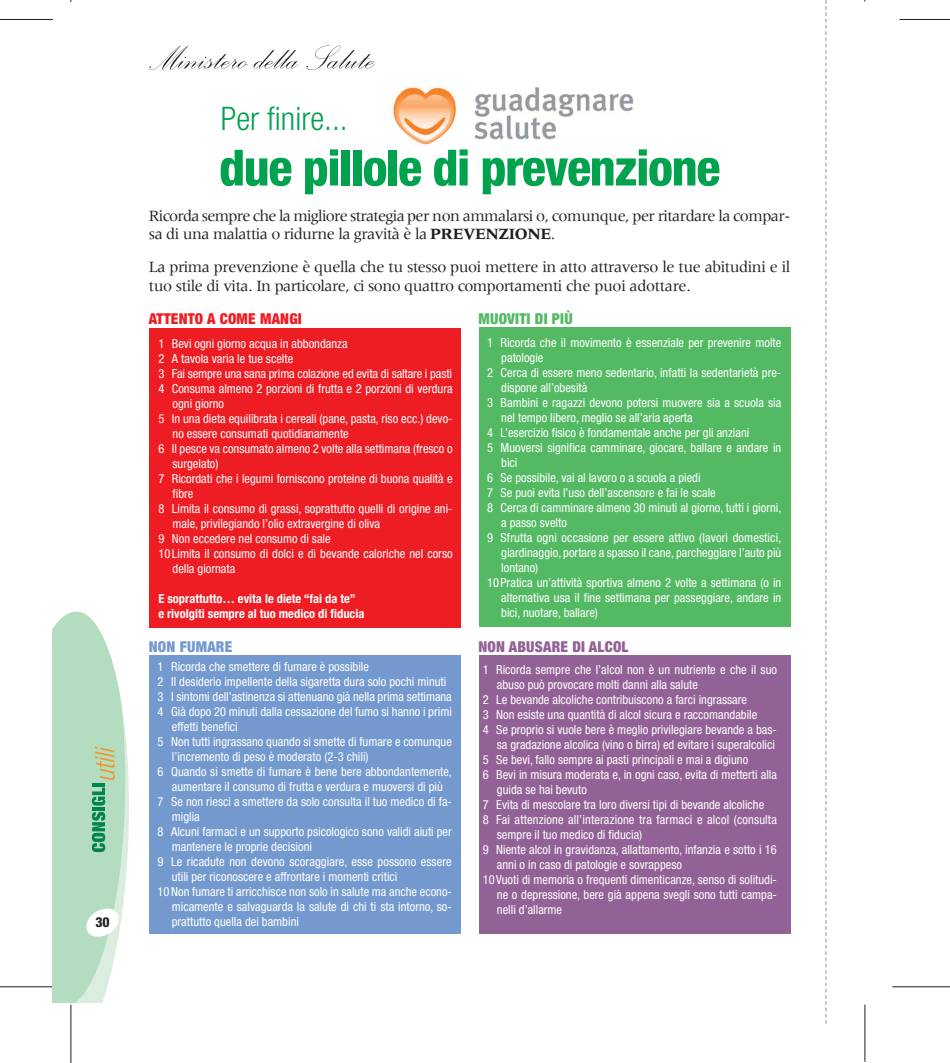
<style>
.page{position:relative;width:950px;height:1063px;background:#fff}
.page>*{position:absolute;margin:0;border:0;box-sizing:border-box;transform-origin:0 0}
.t1{font:800 condensed 50px "Helvetica Neue";letter-spacing:-.025em;color:#00a24e}
.t2{font:300 condensed 32.5px "Helvetica Neue";color:#00a24e}
.t3{font:16.25px/18.2px "Meridien";letter-spacing:-.035em;color:#231f20}
.t4{font:900 condensed 15px "Helvetica Neue";letter-spacing:.015em;color:#ee1d23}
.t5{font:900 condensed 15px "Helvetica Neue";letter-spacing:.015em;color:#926195}
.t6{font:900 condensed 15px "Helvetica Neue";letter-spacing:.015em;color:#53ba63}
.t7{font:900 condensed 15px "Helvetica Neue";letter-spacing:.015em;color:#7499cf}
.t8{font:800 condensed 13.75px "Helvetica Neue";color:#231f20}
.t9{font:condensed 12.5px "Helvetica Neue";color:#fff}
.t10{font:700 condensed 12.5px/15px "Helvetica Neue";color:#fff}
.s1{font-weight:700}
</style>
<div class="page">
<img style="left:149px;top:45px;width:225px;height:25px">
<svg style="left:825px;top:0;width:1px;height:1024px"></svg>
<hr style="left:0;top:19px;width:53px;height:1px;background:#231f20">
<hr style="left:0;top:987px;width:53px;height:1px;background:#231f20">
<hr style="left:71px;top:1005px;width:1px;height:58px;background:#231f20">
<hr style="left:899px;top:19px;width:51px;height:1px;background:#231f20">
<hr style="left:892px;top:987px;width:58px;height:1px;background:#231f20">
<hr style="left:864px;top:1005px;width:1px;height:57px;background:#231f20">
<img style="left:391px;top:86px;width:243px;height:61px">
<svg style="left:52px;top:611px;width:77px;height:392px;background:#bbdfc6"></svg>
<div style="left:149px;top:328px;width:312px;height:299px;background:#ee1d23"></div>
<div style="left:149px;top:655px;width:312px;height:279px;background:#7499cf"></div>
<div style="left:478px;top:328px;width:312px;height:299px;background:#53ba63"></div>
<div style="left:478px;top:655px;width:312px;height:279px;background:#926195"></div>
<p class="t8" style="left:95px;top:917px;width:16px">30</p>
<h2 class="t2" style="left:221px;top:107px;width:128px">Per finire...</h2>
<h1 class="t1" style="left:219px;top:150px;width:503px">due pillole di prevenzione</h1>
<h3 class="t3" style="left:149px;top:208px;width:643px">Ricorda sempre che la migliore strategia per non ammalarsi o, comunque, per ritardare la compar&shy;sa di una malattia o ridurne la gravità è la <span class="s1">PREVENZIONE</span>.</h3>
<h3 class="t3" style="left:149px;top:259px;width:643px">La prima prevenzione è quella che tu stesso puoi mettere in atto attraverso le tue abitudini e il tuo stile di vita. In particolare, ci sono quattro comportamenti che puoi adottare.</h3>
<p class="t4" style="left:149px;top:314px;width:154px">ATTENTO A COME MANGI</p>
<p class="t6" style="left:478px;top:314px;width:96px">MUOVITI DI PIÙ</p>
<p class="t9" style="left:158px;top:339px;width:191px">1 Bevi ogni giorno acqua in abbondanza</p>
<p class="t9" style="left:158px;top:354px;width:136px">2 A tavola varia le tue scelte</p>
<p class="t9" style="left:158px;top:369px;width:295px">3 Fai sempre una sana prima colazione ed evita di saltare i pasti</p>
<p class="t9" style="left:158px;top:384px;width:296px">4 Consuma almeno 2 porzioni di frutta e 2 porzioni di verdura</p>
<p class="t9" style="left:172px;top:399px;width:53px">ogni giorno</p>
<p class="t9" style="left:158px;top:414px;width:296px">5 In una dieta equilibrata i cereali (pane, pasta, riso ecc.) devo-</p>
<p class="t9" style="left:172px;top:429px;width:178px">no essere consumati quotidianamente</p>
<p class="t9" style="left:158px;top:444px;width:296px">6 Il pesce va consumato almeno 2 volte alla settimana (fresco o</p>
<p class="t9" style="left:172px;top:459px;width:47px">surgelato)</p>
<p class="t9" style="left:158px;top:474px;width:296px">7 Ricordati che i legumi forniscono proteine di buona qualità e</p>
<p class="t9" style="left:172px;top:489px;width:22px">fibre</p>
<p class="t9" style="left:158px;top:504px;width:296px">8 Limita il consumo di grassi, soprattutto quelli di origine ani-</p>
<p class="t9" style="left:172px;top:519px;width:209px">male, privilegiando l’olio extravergine di oliva</p>
<p class="t9" style="left:158px;top:534px;width:174px">9 Non eccedere nel consumo di sale</p>
<p class="t9" style="left:158px;top:549px;width:296px">10 Limita il consumo di dolci e di bevande caloriche nel corso</p>
<p class="t9" style="left:172px;top:564px;width:64px">della giornata</p>
<p class="t10" style="left:158px;top:592px;width:207px">E soprattutto… evita le diete “fai da te” e rivolgiti sempre al tuo medico di fiducia</p>
<p class="t9" style="left:487px;top:338px;width:296px">1 Ricorda che il movimento è essenziale per prevenire molte</p>
<p class="t9" style="left:501px;top:353px;width:44px">patologie</p>
<p class="t9" style="left:487px;top:368px;width:296px">2 Cerca di essere meno sedentario, infatti la sedentarietà pre-</p>
<p class="t9" style="left:501px;top:383px;width:88px">dispone all’obesità</p>
<p class="t9" style="left:487px;top:398px;width:296px">3 Bambini e ragazzi devono potersi muovere sia a scuola sia</p>
<p class="t9" style="left:501px;top:413px;width:193px">nel tempo libero, meglio se all’aria aperta</p>
<p class="t9" style="left:487px;top:428px;width:264px">4 L’esercizio fisico è fondamentale anche per gli anziani</p>
<p class="t9" style="left:487px;top:443px;width:296px">5 Muoversi significa camminare, giocare, ballare e andare in</p>
<p class="t9" style="left:501px;top:458px;width:18px">bici</p>
<p class="t9" style="left:487px;top:473px;width:215px">6 Se possibile, vai al lavoro o a scuola a piedi</p>
<p class="t9" style="left:487px;top:488px;width:230px">7 Se puoi evita l’uso dell’ascensore e fai le scale</p>
<p class="t9" style="left:487px;top:503px;width:296px">8 Cerca di camminare almeno 30 minuti al giorno, tutti i giorni,</p>
<p class="t9" style="left:501px;top:518px;width:67px">a passo svelto</p>
<p class="t9" style="left:487px;top:533px;width:296px">9 Sfrutta ogni occasione per essere attivo (lavori domestici,</p>
<p class="t9" style="left:501px;top:548px;width:282px">giardinaggio, portare a spasso il cane, parcheggiare l’auto più</p>
<p class="t9" style="left:501px;top:563px;width:39px">lontano)</p>
<p class="t9" style="left:487px;top:578px;width:296px">10 Pratica un’attività sportiva almeno 2 volte a settimana (o in</p>
<p class="t9" style="left:501px;top:593px;width:282px">alternativa usa il fine settimana per passeggiare, andare in</p>
<p class="t9" style="left:501px;top:608px;width:98px">bici, nuotare, ballare)</p>
<p class="t7" style="left:149px;top:641px;width:85px">NON FUMARE</p>
<p class="t5" style="left:478px;top:641px;width:151px">NON ABUSARE DI ALCOL</p>
<p class="t9" style="left:158px;top:662px;width:213px">1 Ricorda che smettere di fumare è possibile</p>
<p class="t9" style="left:158px;top:677px;width:290px">2 Il desiderio impellente della sigaretta dura solo pochi minuti</p>
<p class="t9" style="left:158px;top:692px;width:296px">3 I sintomi dell’astinenza si attenuano già nella prima settimana</p>
<p class="t9" style="left:158px;top:707px;width:296px">4 Già dopo 20 minuti dalla cessazione del fumo si hanno i primi</p>
<p class="t9" style="left:172px;top:722px;width:67px">effetti benefici</p>
<p class="t9" style="left:158px;top:737px;width:296px">5 Non tutti ingrassano quando si smette di fumare e comunque</p>
<p class="t9" style="left:172px;top:752px;width:198px">l’incremento di peso è moderato (2-3 chili)</p>
<p class="t9" style="left:158px;top:767px;width:296px">6 Quando si smette di fumare è bene bere abbondantemente,</p>
<p class="t9" style="left:172px;top:782px;width:273px">aumentare il consumo di frutta e verdura e muoversi di più</p>
<p class="t9" style="left:158px;top:797px;width:296px">7 Se non riesci a smettere da solo consulta il tuo medico di fa-</p>
<p class="t9" style="left:172px;top:812px;width:30px">miglia</p>
<p class="t9" style="left:158px;top:827px;width:296px">8 Alcuni farmaci e un supporto psicologico sono validi aiuti per</p>
<p class="t9" style="left:172px;top:842px;width:142px">mantenere le proprie decisioni</p>
<p class="t9" style="left:158px;top:857px;width:295px">9 Le ricadute non devono scoraggiare, esse possono essere</p>
<p class="t9" style="left:172px;top:872px;width:227px">utili per riconoscere e affrontare i momenti critici</p>
<p class="t9" style="left:158px;top:887px;width:296px">10Non fumare ti arricchisce non solo in salute ma anche econo-</p>
<p class="t9" style="left:172px;top:902px;width:282px">micamente e salvaguarda la salute di chi ti sta intorno, so-</p>
<p class="t9" style="left:172px;top:917px;width:129px">prattutto quella dei bambini</p>
<p class="t9" style="left:483px;top:665px;width:296px">1 Ricorda sempre che l’alcol non è un nutriente e che il suo</p>
<p class="t9" style="left:497px;top:680px;width:203px">abuso può provocare molti danni alla salute</p>
<p class="t9" style="left:483px;top:695px;width:266px">2 Le bevande alcoliche contribuiscono a farci ingrassare</p>
<p class="t9" style="left:483px;top:710px;width:276px">3 Non esiste una quantità di alcol sicura e raccomandabile</p>
<p class="t9" style="left:483px;top:725px;width:296px">4 Se proprio si vuole bere è meglio privilegiare bevande a bas-</p>
<p class="t9" style="left:497px;top:740px;width:280px">sa gradazione alcolica (vino o birra) ed evitare i superalcolici</p>
<p class="t9" style="left:483px;top:755px;width:267px">5 Se bevi, fallo sempre ai pasti principali e mai a digiuno</p>
<p class="t9" style="left:483px;top:770px;width:296px">6 Bevi in misura moderata e, in ogni caso, evita di metterti alla</p>
<p class="t9" style="left:497px;top:785px;width:91px">guida se hai bevuto</p>
<p class="t9" style="left:483px;top:800px;width:283px">7 Evita di mescolare tra loro diversi tipi di bevande alcoliche</p>
<p class="t9" style="left:483px;top:815px;width:296px">8 Fai attenzione all’interazione tra farmaci e alcol (consulta</p>
<p class="t9" style="left:497px;top:830px;width:147px">sempre il tuo medico di fiducia)</p>
<p class="t9" style="left:483px;top:845px;width:296px">9 Niente alcol in gravidanza, allattamento, infanzia e sotto i 16</p>
<p class="t9" style="left:497px;top:860px;width:187px">anni o in caso di patologie e sovrappeso</p>
<p class="t9" style="left:483px;top:875px;width:296px">10 Vuoti di memoria o frequenti dimenticanze, senso di solitudi-</p>
<p class="t9" style="left:497px;top:890px;width:282px">ne o depressione, bere già appena svegli sono tutti campa-</p>
<p class="t9" style="left:497px;top:905px;width:67px">nelli d’allarme</p>
</div>
